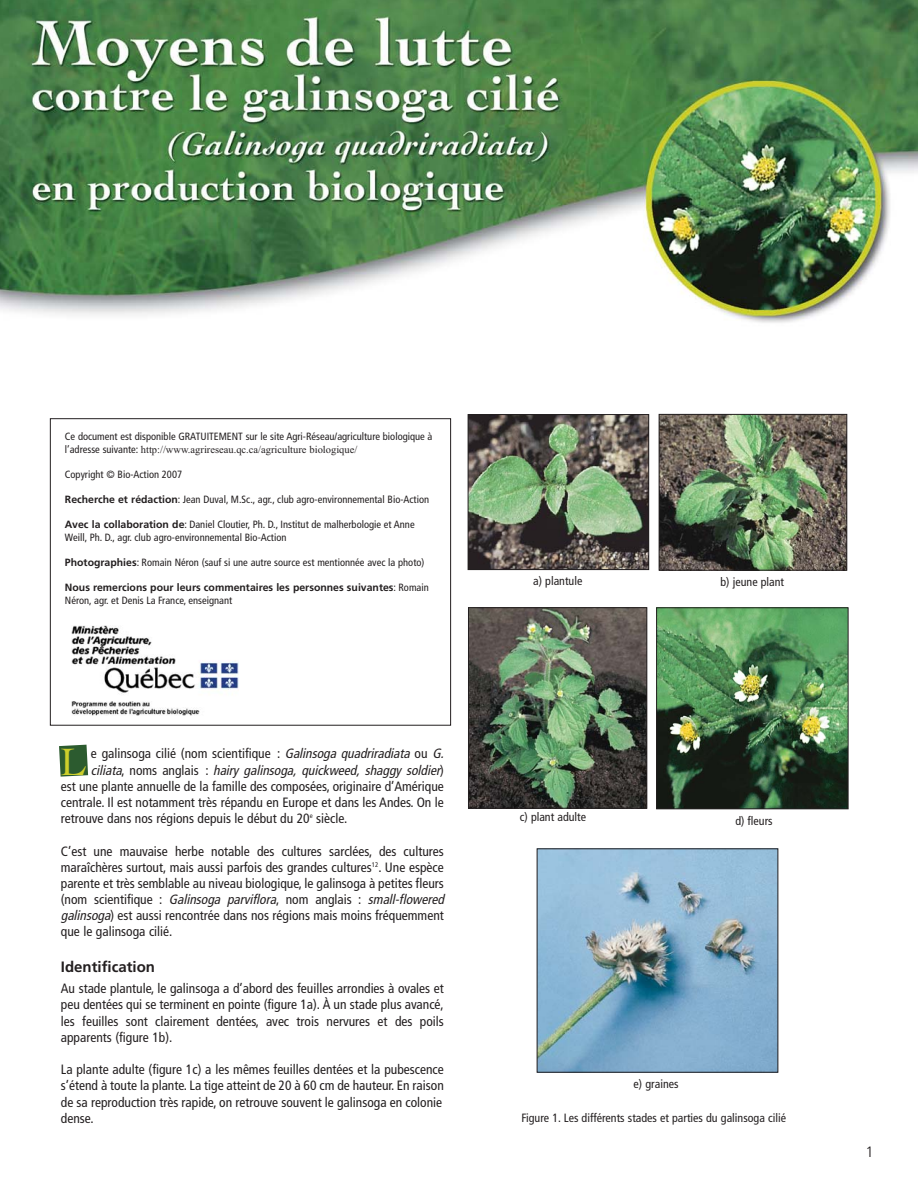
<style>
.page{position:relative;width:918px;height:1188px;background:#fff}
.page>*{position:absolute;margin:0;border:0;box-sizing:border-box;transform-origin:0 0}
.t1{font:40.2px "Cochin";color:#ccce2b}
.t2{font:700 15px "Frutiger";color:#231f20}
.t3{font:300 15px "Frutiger";color:#231f20}
.t4{font:condensed 13.5px/16.2px "Frutiger";color:#231f20;text-align:justify}
.t5{font:italic condensed 13.5px "Frutiger";color:#231f20}
.t6{font:condensed 12px "Frutiger";color:#231f20}
.t7{font:condensed 10.5px/12.6px "Frutiger";color:#231f20}
.t8{font:700 10.5px/12.6px "Frutiger";color:#231f20}
.t9{font:10.5px "Times New Roman";color:#231f20}
.s1{font-family:"Frutiger";font-stretch:condensed}
.s2{font-weight:700;font-stretch:normal}
.s3{font-weight:400;font-stretch:condensed}
.s4{font-style:italic}
.s5{font-style:normal}
</style>
<div class="page">
<img style="left:0;top:0;width:918px;height:1073px">
<p class="t7" style="left:65px;top:431px;width:369px">Ce document est disponible GRATUITEMENT sur le site Agri-Réseau/agriculture biologique à</p>
<p class="t9" style="left:65px;top:445px;width:294px"><span class="s1">l’adresse suivante:</span> http://www.agrireseau.qc.ca/agriculture biologique/</p>
<p class="t7" style="left:65px;top:469px;width:119px">Copyright © Bio-Action 2007</p>
<p class="t7" style="left:65px;top:494px;width:366px"><span class="s2">Recherche et rédaction</span>: Jean Duval, M.Sc., agr., club agro-environnemental Bio-Action</p>
<p class="t7" style="left:65px;top:519px;width:351px"><span class="s2">Avec la collaboration de</span>: Daniel Cloutier, Ph. D., Institut de malherbologie et Anne<br>Weill, Ph. D., agr. club agro-environnemental Bio-Action</p>
<p class="t7" style="left:65px;top:557px;width:361px"><span class="s2">Photographies</span>: Romain Néron (sauf si une autre source est mentionnée avec la photo)</p>
<p class="t8" style="left:65px;top:582px;width:365px">Nous remercions pour leurs commentaires les personnes suivantes<span class="s3">: Romain<br>Néron, agr. et Denis La France, enseignant</span></p>
<h1 class="t1" style="left:60px;top:746px;width:28px">L</h1>
<p class="t4" style="left:91px;top:747px;width:357px">e galinsoga cilié (nom scientifique : <span class="s4">Galinsoga quadriradiata</span> ou <span class="s4">G.</span></p>
<p class="t5" style="left:91px;top:764px;width:355px">ciliata<span class="s5">, n o m s a n g l a i s :</span> hairy galinsoga, quickweed, shaggy soldier<span class="s5">)</span></p>
<p class="t4" style="left:61px;top:779px;width:384px">est une plante annuelle de la famille des composées, originaire d’Amérique</p>
<p class="t4" style="left:61px;top:795px;width:384px">centrale. Il est notamment très répandu en Europe et dans les Andes. On le</p>
<p class="t4" style="left:61px;top:811px;width:288px">retrouve dans nos régions depuis le début du 20<sup>e</sup> siècle.</p>
<p class="t4" style="left:61px;top:844px;width:387px;text-align:left">C’est une mauvaise herbe notable des cultures sarclées, des cultures maraîchères surtout, mais aussi parfois des grandes cultures<sup>12</sup>. Une espèce parente et très semblable au niveau biologique, le galinsoga à petites fleurs (nom scientifique : <span class="s4">Galinsoga parviflora</span>, nom anglais : <span class="s4">small-flowered galinsoga</span>) est aussi rencontrée dans nos régions mais moins fréquemment que le galinsoga cilié.</p>
<p class="t2" style="left:61px;top:961px;width:96px">Identification</p>
<p class="t4" style="left:61px;top:981px;width:385px">Au stade plantule, le galinsoga a d’abord des feuilles arrondies à ovales et peu dentées qui se terminent en pointe (figure 1a). À un stade plus avancé, les feuilles sont clairement dentées, avec trois nervures et des poils apparents (figure 1b).</p>
<p class="t4" style="left:61px;top:1062px;width:384px">La plante adulte (figure 1c) a les mêmes feuilles dentées et la pubescence s’étend à toute la plante. La tige atteint de 20 à 60 cm de hauteur. En raison de sa reproduction très rapide, on retrouve souvent le galinsoga en colonie dense.</p>
<p class="t6" style="left:533px;top:576px;width:51px">a) plantule</p>
<p class="t6" style="left:520px;top:812px;width:68px">c) plant adulte</p>
<p class="t6" style="left:721px;top:577px;width:65px">b) jeune plant</p>
<p class="t6" style="left:735px;top:816px;width:39px">d) fleurs</p>
<p class="t6" style="left:634px;top:1079px;width:46px">e) graines</p>
<p class="t6" style="left:522px;top:1113px;width:266px">Figure 1. Les différents stades et parties du galinsoga cilié</p>
<p class="t3" style="left:865px;top:1146px;width:10px">1</p>
</div>
